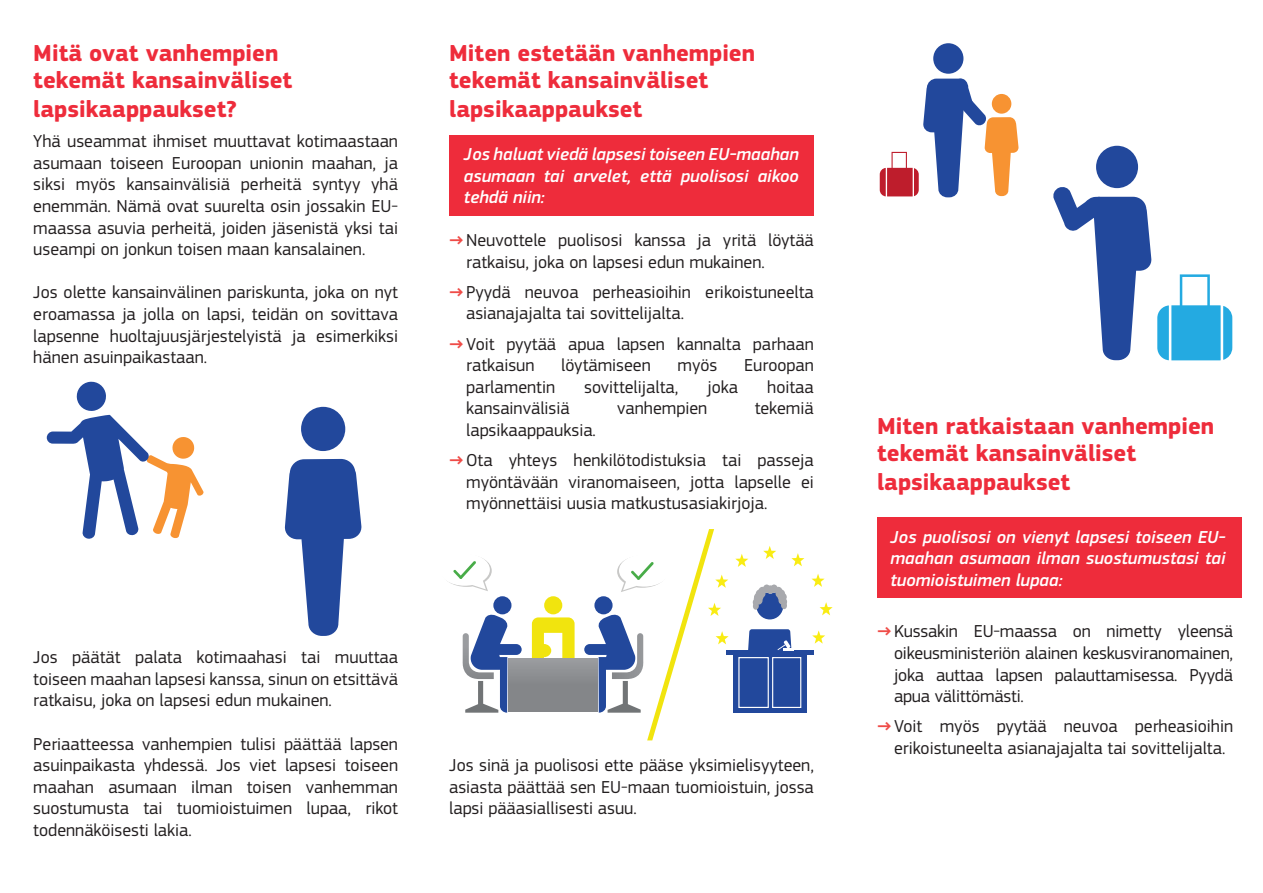
<style>
.page{position:relative;width:1263px;height:893px;background:#fff}
.page>*{position:absolute;margin:0;border:0;box-sizing:border-box;transform-origin:0 0}
.t1{font:700 24px/27.9px "EC Square Sans Pro";color:#ee2c3b}
.t2{font:18px/21.6px "EC Square Sans Pro";color:#231f20;text-align:justify}
.t3{font:italic 500 18px/21.6px "EC Square Sans Pro";color:#fff;text-align:justify}
.s1{font-weight:700;color:#ef4c48}
</style>
<div class="page">
<div style="left:449px;top:136px;width:365px;height:80px;background:#ee2c3b"></div>
<div style="left:493px;top:596px;width:18px;height:18px;background:#22489c;border-radius:50%"></div>
<div style="left:544px;top:596px;width:18px;height:18px;background:#f1e40e;border-radius:50%"></div>
<svg style="left:462px;top:614px;width:60px;height:99px"></svg>
<svg style="left:532px;top:617px;width:43px;height:42px"></svg>
<div style="left:509px;top:659px;width:89px;height:53px;background:linear-gradient(to bottom,#949699,#7e8083)"></div>
<svg style="left:447px;top:558px;width:45px;height:33px"></svg>
<svg style="left:735px;top:554px;width:13px;height:13px"></svg>
<svg style="left:812px;top:630px;width:13px;height:14px"></svg>
<svg style="left:820px;top:602px;width:13px;height:13px"></svg>
<svg style="left:811px;top:574px;width:13px;height:13px"></svg>
<svg style="left:791px;top:553px;width:13px;height:13px"></svg>
<svg style="left:763px;top:546px;width:13px;height:13px"></svg>
<div style="left:733px;top:653px;width:74px;height:60px;background:#22489c"></div>
<div style="left:726px;top:650px;width:87px;height:5px;background:#22489c"></div>
<div style="left:738px;top:657px;width:31px;height:51px;border:1px solid #fff"></div>
<div style="left:772px;top:657px;width:29px;height:51px;border:1px solid #fff"></div>
<div style="left:756px;top:592px;width:27px;height:27px;background:#22489c;border-radius:50%"></div>
<div style="left:770px;top:585px;width:8px;height:8px;background:#a8a9ad;border-radius:50%"></div>
<div style="left:763px;top:585px;width:7px;height:8px;background:#a8a9ad;border-radius:50%"></div>
<div style="left:767px;top:585px;width:7px;height:9px;background:#a8a9ad;border-radius:50%"></div>
<div style="left:781px;top:601px;width:6px;height:8px;background:#a8a9ad;border-radius:50%"></div>
<svg style="left:775px;top:586px;width:12px;height:19px"></svg>
<svg style="left:754px;top:586px;width:12px;height:19px"></svg>
<div style="left:753px;top:602px;width:6px;height:8px;background:#a8a9ad;border-radius:50%"></div>
<div style="left:754px;top:595px;width:6px;height:7px;background:#a8a9ad;border-radius:50%"></div>
<div style="left:752px;top:598px;width:7px;height:8px;background:#a8a9ad;border-radius:50%"></div>
<svg style="left:738px;top:629px;width:64px;height:45px"></svg>
<svg style="left:584px;top:529px;width:145px;height:211px"></svg>
<div style="left:933px;top:43px;width:30px;height:31px;background:#22489c;border-radius:50%"></div>
<svg style="left:880px;top:78px;width:139px;height:119px"></svg>
<div style="left:1096px;top:146px;width:42px;height:42px;background:#22489c;border-radius:50%"></div>
<svg style="left:1053px;top:186px;width:179px;height:174px"></svg>
<svg style="left:47px;top:381px;width:157px;height:158px"></svg>
<div style="left:301px;top:407px;width:44px;height:44px;background:#22489c;border-radius:50%"></div>
<svg style="left:284px;top:459px;width:78px;height:177px"></svg>
<div style="left:877px;top:518px;width:365px;height:80px;background:#ee2c3b"></div>
<p class="t1" style="left:33px;top:40px;width:261px">Mitä ovat vanhempien tekemät kansainväliset lapsikaappaukset?</p>
<p class="t2" style="left:33px;top:131px;width:366px">Yhä useammat ihmiset muuttavat kotimaastaan asumaan toiseen Euroopan unionin maahan, ja siksi myös kansainvälisiä perheitä syntyy yhä enemmän. Nämä ovat suurelta osin jossakin EU&shy;maassa asuvia perheitä, joiden jäsenistä yksi tai useampi on jonkun toisen maan kansalainen.</p>
<p class="t2" style="left:33px;top:282px;width:366px">Jos olette kansainvälinen pariskunta, joka on nyt eroamassa ja jolla on lapsi, teidän on sovittava lapsenne huoltajuusjärjestelyistä ja esimerkiksi hänen asuinpaikastaan.</p>
<p class="t1" style="left:449px;top:40px;width:307px">Miten estetään vanhempien tekemät kansainväliset lapsikaappaukset</p>
<p class="t3" style="left:464px;top:144px;width:337px">Jos haluat viedä lapsesi toiseen EU-maahan asumaan tai arvelet, että puolisosi aikoo tehdä niin:</p>
<p class="t2" style="left:466px;top:230px;width:349px;text-indent:-17px"><span class="s1">→</span>Neuvottele puolisosi kanssa ja yritä löytää ratkaisu, joka on lapsesi edun mukainen.</p>
<p class="t2" style="left:466px;top:281px;width:349px;text-indent:-17px"><span class="s1">→</span>Pyydä neuvoa perheasioihin erikoistuneelta asianajajalta tai sovittelijalta.</p>
<p class="t2" style="left:466px;top:333px;width:349px;text-indent:-17px"><span class="s1">→</span>Voit pyytää apua lapsen kannalta parhaan ratkaisun</p>
<p class="t2" style="left:561px;top:355px;width:91px">löytämiseen</p>
<p class="t2" style="left:678px;top:355px;width:41px">myös</p>
<p class="t2" style="left:744px;top:355px;width:71px">Euroopan</p>
<p class="t2" style="left:466px;top:376px;width:91px">parlamentin</p>
<p class="t2" style="left:584px;top:376px;width:96px">sovittelijalta,</p>
<p class="t2" style="left:707px;top:376px;width:32px">joka</p>
<p class="t2" style="left:767px;top:376px;width:48px">hoitaa</p>
<p class="t2" style="left:466px;top:398px;width:105px">kansainvälisiä</p>
<p class="t2" style="left:617px;top:398px;width:92px">vanhempien</p>
<p class="t2" style="left:755px;top:398px;width:61px">tekemiä</p>
<p class="t2" style="left:466px;top:419px;width:131px">lapsikaappauksia.</p>
<p class="t2" style="left:466px;top:449px;width:349px;text-indent:-17px"><span class="s1">→</span>Ota yhteys henkilötodistuksia tai passeja myöntävään viranomaiseen, jotta lapselle ei myönnettäisi uusia matkustusasiakirjoja.</p>
<p class="t2" style="left:33px;top:647px;width:366px">Jos päätät palata kotimaahasi tai muuttaa toiseen maahan lapsesi kanssa, sinun on etsittävä ratkaisu, joka on lapsesi edun mukainen.</p>
<p class="t2" style="left:33px;top:733px;width:366px">Periaatteessa vanhempien tulisi päättää lapsen asuinpaikasta yhdessä. Jos viet lapsesi toiseen maahan asumaan ilman toisen vanhemman suostumusta tai tuomioistuimen lupaa, rikot todennäköisesti lakia.</p>
<p class="t2" style="left:449px;top:755px;width:366px">Jos sinä ja puolisosi ette pääse yksimielisyyteen, asiasta päättää sen EU-maan tuomioistuin, jossa lapsi pääasiallisesti asuu.</p>
<p class="t1" style="left:877px;top:413px;width:339px">Miten ratkaistaan vanhempien tekemät kansainväliset lapsikaappaukset</p>
<p class="t3" style="left:890px;top:526px;width:337px">Jos puolisosi on vienyt lapsesi toiseen EU&shy;maahan asumaan ilman suostumustasi tai tuomioistuimen lupaa:</p>
<p class="t2" style="left:894px;top:621px;width:341px;text-indent:-17px"><span class="s1">→</span>Kussakin EU-maassa on nimetty yleensä oikeusministeriön alainen keskusviranomainen, joka auttaa lapsen palauttamisessa. Pyydä apua välittömästi.</p>
<p class="t2" style="left:877px;top:716px;width:358px;text-align:center"><span class="s1">→</span>Voit myös pyytää neuvoa perheasioihin erikoistuneelta asianajajalta tai sovittelijalta.</p>
</div>
